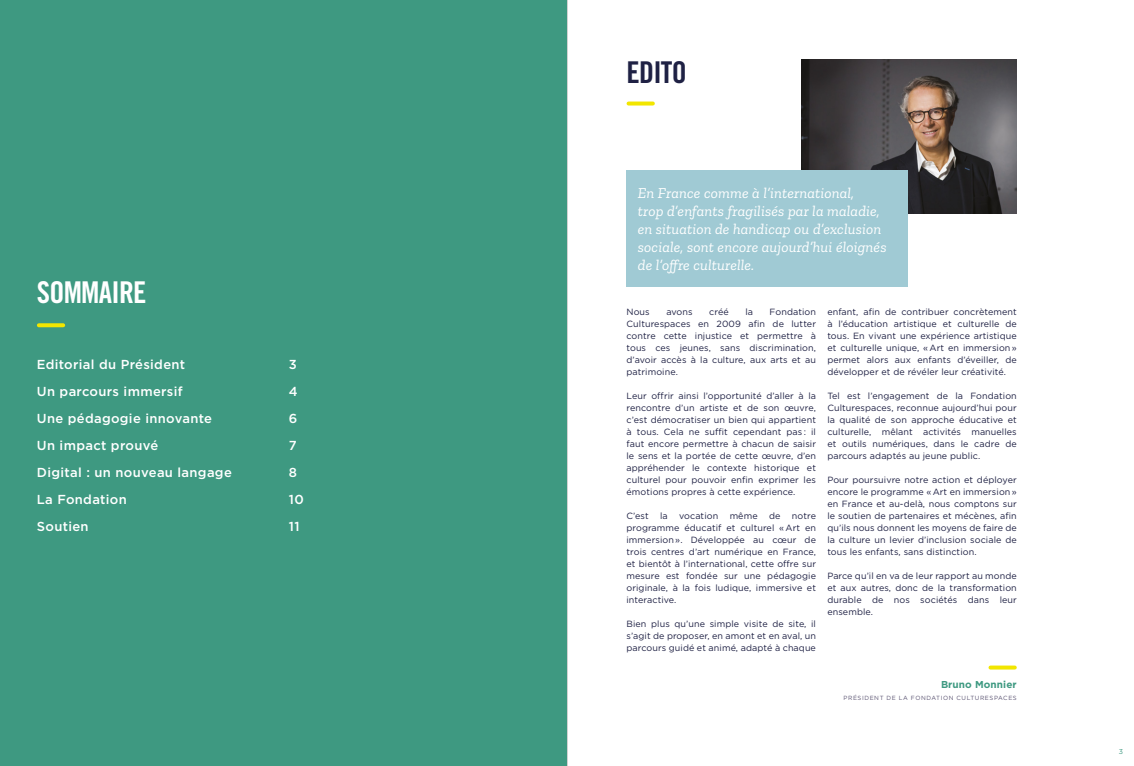
<style>
.page{position:relative;width:1134px;height:766px;background:#fff}
.page>*{position:absolute;margin:0;border:0;box-sizing:border-box;transform-origin:0 0}
.t1{font:30px "Trade Gothic Bold Cond Twenty";letter-spacing:-.025em;color:#fff}
.t2{font:30px "Trade Gothic Bold Cond Twenty";letter-spacing:-.025em;color:#1f2144}
.t3{font:italic 15px/18px "Zilla Slab";letter-spacing:.01em;color:#fff}
.t4{font:500 13px "Gotham";letter-spacing:.025em;color:#fff}
.t5{font:700 10px "Gotham";letter-spacing:.01em;color:#3e9981}
.t6{font:9px/12px "Gotham";letter-spacing:.01em;color:#1f2144;text-align:justify}
.t7{font:7px "Gotham Rounded";color:#3e9981}
.t8{font:6px "Gotham";letter-spacing:.1em;color:#5b5472}
</style>
<div class="page">
<hr style="left:567px;top:0;width:1px;height:765px;background:#a6a5a5">
<div style="left:0;top:0;width:567px;height:765px;background:#3e9981"></div>
<svg style="left:628px;top:101px;width:25px;height:4px"></svg>
<img style="left:801px;top:60px;width:215px;height:154px">
<div style="left:626px;top:170px;width:282px;height:117px;background:#a0cad4"></div>
<svg style="left:39px;top:323px;width:24px;height:4px"></svg>
<svg style="left:990px;top:665px;width:25px;height:4px"></svg>
<h1 class="t1" style="left:37px;top:274px;width:111px">SOMMAIRE</h1>
<h3 class="t4" style="left:37px;top:356px;width:150px">Editorial du Président</h3>
<h3 class="t4" style="left:289px;top:356px;width:10px">3</h3>
<h3 class="t4" style="left:37px;top:383px;width:147px">Un parcours immersif</h3>
<h3 class="t4" style="left:289px;top:383px;width:10px">4</h3>
<h3 class="t4" style="left:37px;top:410px;width:177px">Une pédagogie innovante</h3>
<h3 class="t4" style="left:289px;top:410px;width:10px">6</h3>
<h3 class="t4" style="left:37px;top:437px;width:123px">Un impact prouvé</h3>
<h3 class="t4" style="left:289px;top:437px;width:9px">7</h3>
<h3 class="t4" style="left:37px;top:464px;width:196px">Digital : un nouveau langage</h3>
<h3 class="t4" style="left:289px;top:464px;width:10px">8</h3>
<h3 class="t4" style="left:37px;top:491px;width:92px">La Fondation</h3>
<h3 class="t4" style="left:289px;top:491px;width:16px">10</h3>
<h3 class="t4" style="left:37px;top:518px;width:53px">Soutien</h3>
<h3 class="t4" style="left:289px;top:518px;width:12px">11</h3>
<h1 class="t2" style="left:626px;top:54px;width:62px">EDITO</h1>
<h2 class="t3" style="left:638px;top:184px;width:250px">En France comme à l’international,<br>trop d’enfants fragilisés par la maladie, en situation de handicap ou d’exclusion sociale, sont encore aujourd’hui éloignés de l’offre culturelle.</h2>
<p class="t6" style="left:626px;top:306px;width:25px">Nous</p>
<p class="t6" style="left:666px;top:306px;width:28px">avons</p>
<p class="t6" style="left:709px;top:306px;width:21px">créé</p>
<p class="t6" style="left:745px;top:306px;width:9px">la</p>
<p class="t6" style="left:626px;top:306px;width:191px;text-indent:143px">Fondation Culturespaces en 2009 afin de lutter contre cette injustice et permettre à tous ces jeunes, sans discrimination, d’avoir accès à la culture, aux arts et au patrimoine.</p>
<p class="t6" style="left:626px;top:390px;width:191px">Leur offrir ainsi l’opportunité d’aller à la rencontre d’un artiste et de son œuvre, c’est démocratiser un bien qui appartient à tous. Cela ne suffit cependant pas : il faut encore permettre à chacun de saisir le sens et la portée de cette œuvre, d’en appréhender le contexte historique et culturel pour pouvoir enfin exprimer les émotions propres à cette expérience.</p>
<p class="t6" style="left:626px;top:510px;width:24px">C’est</p>
<p class="t6" style="left:660px;top:510px;width:9px">la</p>
<p class="t6" style="left:679px;top:510px;width:41px">vocation</p>
<p class="t6" style="left:730px;top:510px;width:30px">même</p>
<p class="t6" style="left:769px;top:510px;width:13px">de</p>
<p class="t6" style="left:626px;top:510px;width:191px;text-indent:165px">notre programme éducatif et culturel « Art en immersion ». Développée au cœur de trois centres d’art numérique en France, et bientôt à l’international, cette offre sur mesure est fondée sur une pédagogie originale, à la fois ludique, immersive et interactive.</p>
<p class="t6" style="left:626px;top:618px;width:191px">Bien plus qu’une simple visite de site, il s’agit de proposer, en amont et en aval, un parcours guidé et animé, adapté à chaque</p>
<p class="t6" style="left:827px;top:306px;width:191px">enfant, afin de contribuer concrètement à l’éducation artistique et culturelle de tous. En vivant une expérience artistique et culturelle unique, « Art en immersion » permet alors aux enfants d’éveiller, de développer et de révéler leur créativité.</p>
<p class="t6" style="left:827px;top:390px;width:191px">Tel est l’engagement de la Fondation Culturespaces, reconnue aujourd’hui pour la qualité de son approche éducative et culturelle, mêlant activités manuelles et outils numériques, dans le cadre de parcours adaptés au jeune public.</p>
<p class="t6" style="left:827px;top:474px;width:191px">Pour poursuivre notre action et déployer encore le programme « Art en immersion » en France et au-delà, nous comptons sur le soutien de partenaires et mécènes, afin qu’ils nous donnent les moyens de faire de la culture un levier d’inclusion sociale de tous les enfants, sans distinction.</p>
<p class="t6" style="left:827px;top:570px;width:191px">Parce qu’il en va de leur rapport au monde et aux autres, donc de la transformation durable de nos sociétés dans leur ensemble.</p>
<p class="t5" style="left:941px;top:677px;width:77px">Bruno Monnier</p>
<p class="t8" style="left:843px;top:693px;width:175px">PRÉSIDENT DE LA FONDATION CULTURESPACES</p>
<p class="t7" style="left:1119px;top:746px;width:6px">3</p>
</div>
